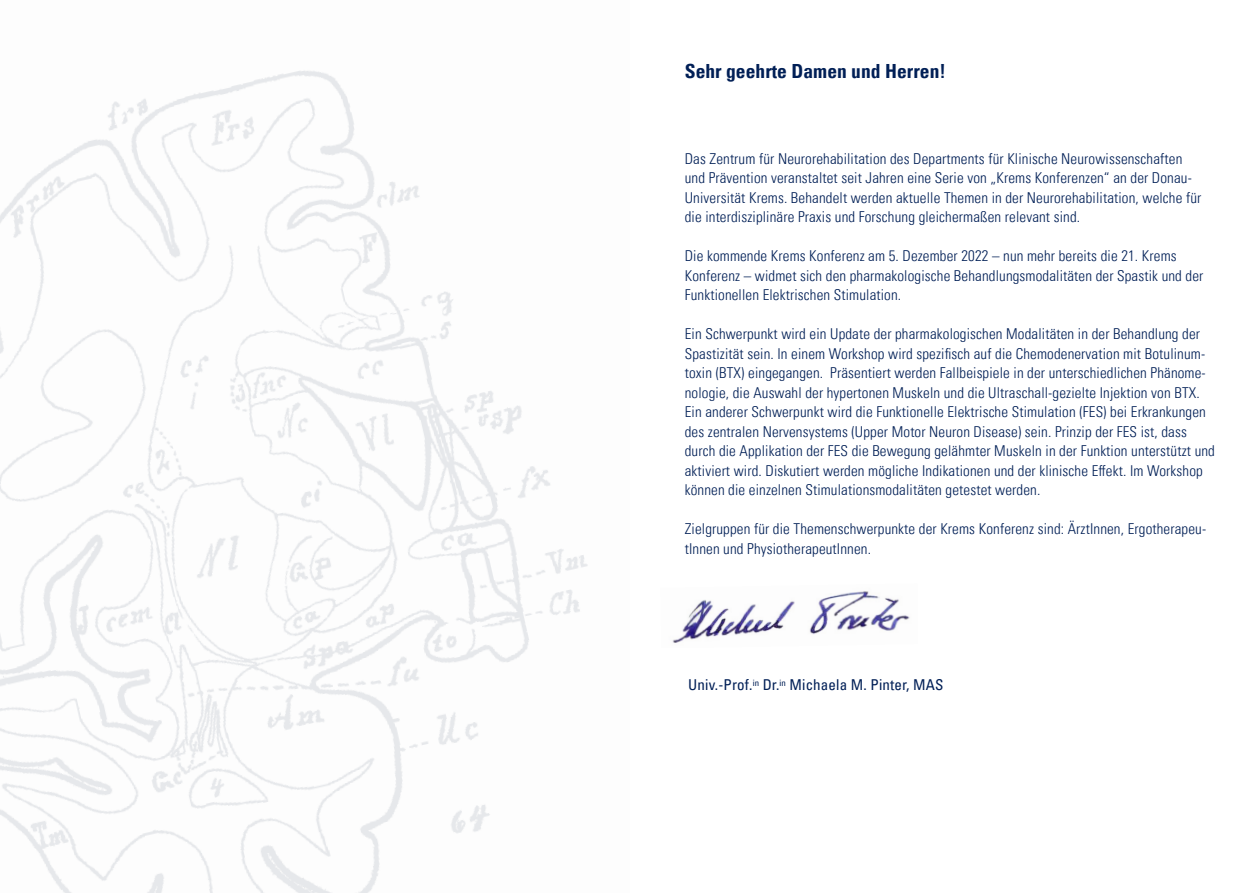
<style>
.page{position:relative;width:1259px;height:893px;background:#fff}
.page>*{position:absolute;margin:0;border:0;box-sizing:border-box;transform-origin:0 0}
.t1{font:700 condensed 19.5px "Univers LT Pro";color:#001f56}
.t2{font:300 condensed 15px/19.5px "Univers LT Pro";letter-spacing:.01em;color:#001f56}
.t3{font:condensed 15px "Univers LT Pro";letter-spacing:.01em;color:#001f56}
</style>
<div class="page">
<img style="left:672px;top:591px;width:238px;height:52px">
<img style="left:0;top:70px;width:588px;height:823px">
<p class="t1" style="left:685px;top:59px;width:263px">Sehr geehrte Damen und Herren!</p>
<p class="t2" style="left:685px;top:148px;width:518px">Das Zentrum für Neurorehabilitation des Departments für Klinische Neurowissenschaften und Prävention veranstaltet seit Jahren eine Serie von „Krems Konferenzen“ an der Donau-Universität Krems. Behandelt werden aktuelle Themen in der Neurorehabilitation, welche für die interdisziplinäre Praxis und Forschung gleichermaßen relevant sind.</p>
<p class="t2" style="left:685px;top:246px;width:520px">Die kommende Krems Konferenz am 5. Dezember 2022 – nun mehr bereits die 21. Krems<br>Konferenz – widmet sich den pharmakologische Behandlungsmodalitäten der Spastik und der<br>Funktionellen Elektrischen Stimulation.</p>
<p class="t2" style="left:685px;top:324px;width:532px">Ein Schwerpunkt wird ein Update der pharmakologischen Modalitäten in der Behandlung der Spastizität sein. In einem Workshop wird spezifisch auf die Chemodenervation mit Botulinum&shy;toxin (BTX) eingegangen. Präsentiert werden Fallbeispiele in der unterschiedlichen Phänome&shy;nologie, die Auswahl der hypertonen Muskeln und die Ultraschall-gezielte Injektion von BTX.<br>Ein anderer Schwerpunkt wird die Funktionelle Elektrische Stimulation (FES) bei Erkrankungen des zentralen Nervensystems (Upper Motor Neuron Disease) sein. Prinzip der FES ist, dass durch die Applikation der FES die Bewegung gelähmter Muskeln in der Funktion unterstützt und aktiviert wird. Diskutiert werden mögliche Indikationen und der klinische Effekt. Im Workshop können die einzelnen Stimulationsmodalitäten getestet werden.</p>
<p class="t2" style="left:685px;top:519px;width:523px">Zielgruppen für die Themenschwerpunkte der Krems Konferenz sind: ÄrztInnen, Ergotherapeu&shy;tInnen und PhysiotherapeutInnen.</p>
<p class="t3" style="left:688px;top:676px;width:257px">Univ.-Prof.<sup>in</sup> Dr.<sup>in</sup> Michaela M. Pinter, MAS</p>
</div>
